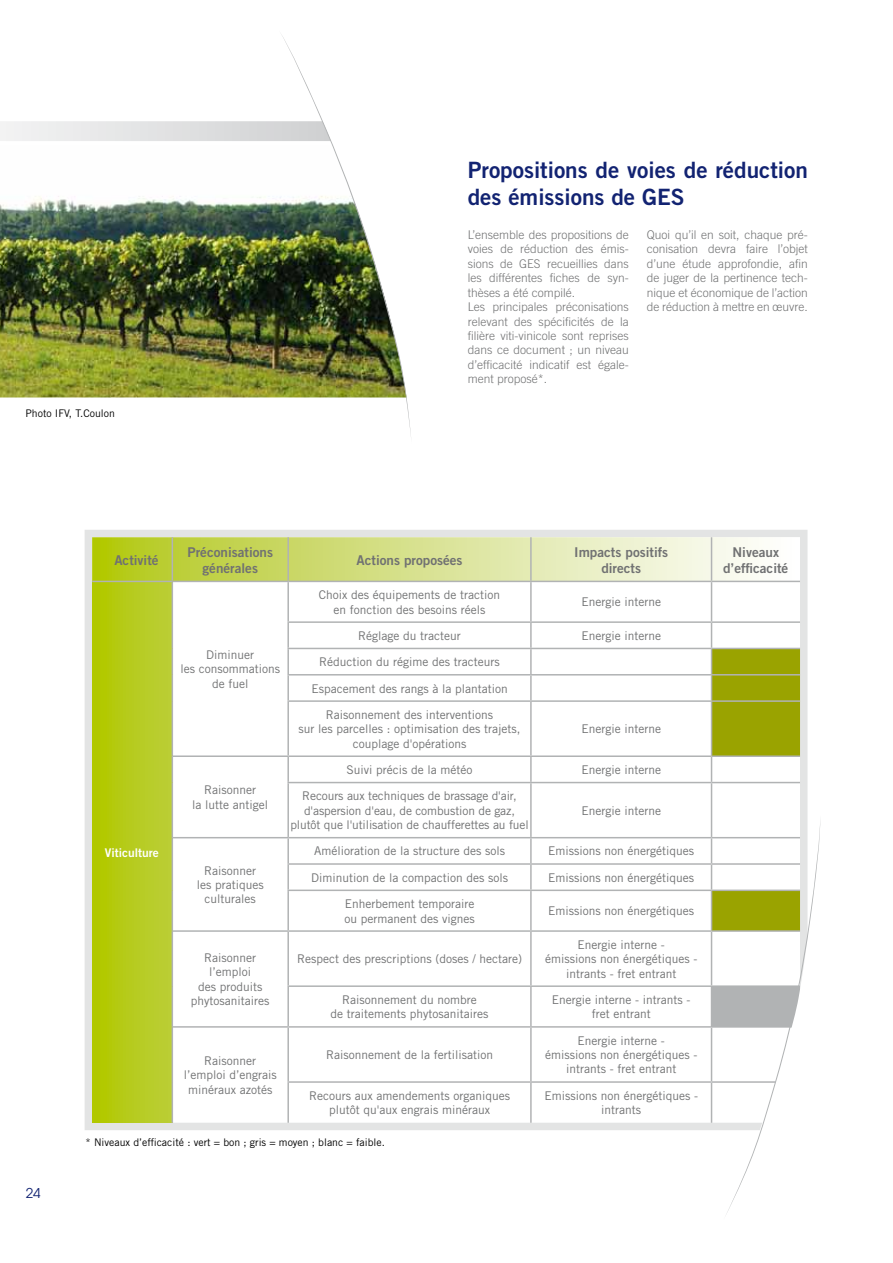
<style>
.page{position:relative;width:893px;height:1263px;background:#fff}
.page>*{position:absolute;margin:0;border:0;box-sizing:border-box;transform-origin:0 0}
.t1{font:22.5px/27px "Trade Gothic Bold Two";color:#122372}
.t2{font:13.5px/16.2px "Trade Gothic Bold Two";color:#707172;text-align:center}
.t3{font:13.5px "Avant Garde";color:#122372}
.t4{font:12px/14.4px "Trade Gothic";color:#707172;text-align:center}
.t5{font:300 12px/14.4px "Trade Gothic";color:#707172}
.t6{font:12px "Trade Gothic Bold Two";color:#fff}
.t7{font:10.5px "Trade Gothic";color:#000}
</style>
<div class="page">
<div style="left:85px;top:530px;width:722px;height:600px;border:8px solid #e3e4e4"></div>
<svg style="left:92px;top:537px;width:708px;height:44px"></svg>
<div style="left:92px;top:581px;width:80px;height:542px;background:linear-gradient(to right,#b1c800,#bbce39)"></div>
<hr style="left:711px;top:581px;width:89px;height:1px;background:#b1b3b4">
<hr style="left:711px;top:621px;width:89px;height:2px;background:#b1b3b4">
<hr style="left:172px;top:537px;width:1px;height:44px;background:#b1b3b4">
<hr style="left:287px;top:537px;width:2px;height:44px;background:#b1b3b4">
<hr style="left:172px;top:581px;width:116px;height:1px;background:#b1b3b4">
<hr style="left:288px;top:581px;width:243px;height:1px;background:#b1b3b4">
<hr style="left:287px;top:582px;width:2px;height:39px;background:#b1b3b4">
<hr style="left:287px;top:621px;width:244px;height:2px;background:#b1b3b4">
<hr style="left:287px;top:623px;width:2px;height:25px;background:#b1b3b4">
<hr style="left:287px;top:648px;width:244px;height:1px;background:#b1b3b4">
<hr style="left:287px;top:649px;width:2px;height:25px;background:#b1b3b4">
<hr style="left:287px;top:674px;width:244px;height:1px;background:#b1b3b4">
<hr style="left:287px;top:675px;width:2px;height:25px;background:#b1b3b4">
<hr style="left:287px;top:700px;width:244px;height:2px;background:#b1b3b4">
<hr style="left:287px;top:702px;width:2px;height:53px;background:#b1b3b4">
<hr style="left:172px;top:755px;width:116px;height:2px;background:#b1b3b4">
<hr style="left:288px;top:755px;width:243px;height:2px;background:#b1b3b4">
<hr style="left:287px;top:757px;width:2px;height:25px;background:#b1b3b4">
<hr style="left:287px;top:782px;width:244px;height:1px;background:#b1b3b4">
<hr style="left:287px;top:783px;width:2px;height:54px;background:#b1b3b4">
<hr style="left:172px;top:837px;width:116px;height:1px;background:#b1b3b4">
<hr style="left:288px;top:837px;width:243px;height:1px;background:#b1b3b4">
<hr style="left:287px;top:838px;width:2px;height:25px;background:#b1b3b4">
<hr style="left:287px;top:863px;width:244px;height:2px;background:#b1b3b4">
<hr style="left:287px;top:865px;width:2px;height:24px;background:#b1b3b4">
<hr style="left:287px;top:889px;width:244px;height:2px;background:#b1b3b4">
<hr style="left:287px;top:891px;width:2px;height:39px;background:#b1b3b4">
<hr style="left:172px;top:930px;width:116px;height:2px;background:#b1b3b4">
<hr style="left:288px;top:930px;width:243px;height:2px;background:#b1b3b4">
<hr style="left:287px;top:932px;width:2px;height:53px;background:#b1b3b4">
<hr style="left:287px;top:985px;width:244px;height:2px;background:#b1b3b4">
<hr style="left:287px;top:987px;width:2px;height:39px;background:#b1b3b4">
<hr style="left:288px;top:1026px;width:243px;height:2px;background:#b1b3b4">
<hr style="left:530px;top:537px;width:2px;height:44px;background:#b1b3b4">
<hr style="left:711px;top:537px;width:1px;height:44px;background:#b1b3b4">
<hr style="left:531px;top:581px;width:180px;height:1px;background:#b1b3b4">
<hr style="left:530px;top:582px;width:2px;height:39px;background:#b1b3b4">
<hr style="left:711px;top:582px;width:1px;height:39px;background:#b1b3b4">
<hr style="left:531px;top:621px;width:180px;height:2px;background:#b1b3b4">
<hr style="left:530px;top:623px;width:2px;height:25px;background:#b1b3b4">
<hr style="left:531px;top:648px;width:180px;height:1px;background:#b1b3b4">
<hr style="left:530px;top:649px;width:2px;height:25px;background:#b1b3b4">
<hr style="left:531px;top:674px;width:180px;height:1px;background:#b1b3b4">
<hr style="left:530px;top:675px;width:2px;height:25px;background:#b1b3b4">
<hr style="left:531px;top:700px;width:180px;height:2px;background:#b1b3b4">
<hr style="left:530px;top:702px;width:2px;height:53px;background:#b1b3b4">
<hr style="left:531px;top:755px;width:180px;height:2px;background:#b1b3b4">
<hr style="left:530px;top:757px;width:2px;height:25px;background:#b1b3b4">
<hr style="left:531px;top:782px;width:180px;height:1px;background:#b1b3b4">
<hr style="left:530px;top:783px;width:2px;height:54px;background:#b1b3b4">
<hr style="left:531px;top:837px;width:180px;height:1px;background:#b1b3b4">
<hr style="left:530px;top:838px;width:2px;height:25px;background:#b1b3b4">
<hr style="left:531px;top:863px;width:180px;height:2px;background:#b1b3b4">
<hr style="left:530px;top:865px;width:2px;height:24px;background:#b1b3b4">
<hr style="left:531px;top:889px;width:180px;height:2px;background:#b1b3b4">
<hr style="left:530px;top:891px;width:2px;height:39px;background:#b1b3b4">
<hr style="left:531px;top:930px;width:180px;height:2px;background:#b1b3b4">
<hr style="left:530px;top:932px;width:2px;height:53px;background:#b1b3b4">
<hr style="left:531px;top:985px;width:180px;height:2px;background:#b1b3b4">
<hr style="left:530px;top:987px;width:2px;height:39px;background:#b1b3b4">
<hr style="left:531px;top:1026px;width:180px;height:2px;background:#b1b3b4">
<hr style="left:530px;top:1028px;width:2px;height:53px;background:#b1b3b4">
<hr style="left:287px;top:1081px;width:244px;height:2px;background:#b1b3b4">
<hr style="left:531px;top:1081px;width:180px;height:2px;background:#b1b3b4">
<hr style="left:530px;top:1083px;width:2px;height:40px;background:#b1b3b4">
<hr style="left:172px;top:1026px;width:116px;height:2px;background:#b1b3b4">
<hr style="left:287px;top:1028px;width:2px;height:53px;background:#b1b3b4">
<hr style="left:287px;top:1083px;width:2px;height:40px;background:#b1b3b4">
<hr style="left:92px;top:581px;width:80px;height:1px;background:#b1b3b4">
<hr style="left:172px;top:582px;width:1px;height:40px;background:#b1b3b4">
<svg style="left:172px;top:622px;width:1px;height:79px"></svg>
<hr style="left:172px;top:701px;width:1px;height:54px;background:#b1b3b4">
<svg style="left:172px;top:757px;width:1px;height:25px"></svg>
<hr style="left:172px;top:782px;width:1px;height:55px;background:#b1b3b4">
<svg style="left:172px;top:838px;width:1px;height:52px"></svg>
<hr style="left:172px;top:890px;width:1px;height:40px;background:#b1b3b4">
<hr style="left:172px;top:932px;width:1px;height:54px;background:#b1b3b4">
<hr style="left:172px;top:986px;width:1px;height:40px;background:#b1b3b4">
<hr style="left:172px;top:1028px;width:1px;height:54px;background:#b1b3b4">
<hr style="left:172px;top:1082px;width:1px;height:41px;background:#b1b3b4">
<svg style="left:711px;top:623px;width:110px;height:591px"></svg>
<svg style="left:0;top:121px;width:279px;height:20px"></svg>
<img style="left:0;top:196px;width:279px;height:201px">
<img style="left:279px;top:36px;width:132px;height:400px">
<p class="t7" style="left:26px;top:407px;width:91px">Photo IFV, T.Coulon</p>
<h1 class="t1" style="left:468px;top:156px;width:342px">Propositions de voies de réduction des émissions de GES</h1>
<p class="t5" style="left:468px;top:227px;width:163px">L’ensemble des propositions de voies de réduction des émis&shy;sions de GES recueillies dans les différentes fiches de syn&shy;thèses a été compilé.<br>Les principales préconisations relevant des spécificités de la filière viti-vinicole sont reprises dans ce document ; un niveau d’efficacité indicatif est égale&shy;ment proposé*.</p>
<p class="t5" style="left:647px;top:227px;width:163px;text-align:justify">Quoi qu’il en soit, chaque pré&shy;conisation devra faire l’objet d’une étude approfondie, afin de juger de la pertinence tech&shy;nique et économique de l’action de réduction à mettre en œuvre.</p>
<p class="t2" style="left:114px;top:552px;width:46px">Activité</p>
<p class="t2" style="left:188px;top:543px;width:87px">Préconisations générales</p>
<p class="t2" style="left:356px;top:552px;width:108px">Actions proposées</p>
<p class="t2" style="left:574px;top:543px;width:96px">Impacts positifs directs</p>
<p class="t2" style="left:723px;top:543px;width:67px">Niveaux d’efficacité</p>
<p class="t6" style="left:105px;top:845px;width:55px">Viticulture</p>
<p class="t4" style="left:180px;top:647px;width:101px">Diminuer<br>les consommations de fuel</p>
<p class="t4" style="left:192px;top:783px;width:77px">Raisonner<br>la lutte antigel</p>
<p class="t4" style="left:197px;top:863px;width:68px">Raisonner les pratiques culturales</p>
<p class="t4" style="left:319px;top:588px;width:183px">Choix des équipements de traction en fonction des besoins réels</p>
<p class="t4" style="left:581px;top:595px;width:81px">Energie interne</p>
<p class="t4" style="left:358px;top:628px;width:104px">Réglage du tracteur</p>
<p class="t4" style="left:581px;top:628px;width:81px">Energie interne</p>
<p class="t4" style="left:311px;top:649px;width:198px;line-height:26.2px">Réduction du régime des tracteurs<br>Espacement des rangs à la plantation<br>Raisonnement des interventions</p>
<p class="t4" style="left:299px;top:722px;width:223px">sur les parcelles : optimisation des trajets, couplage d'opérations</p>
<p class="t4" style="left:581px;top:722px;width:81px">Energie interne</p>
<p class="t4" style="left:347px;top:762px;width:127px">Suivi précis de la météo</p>
<p class="t4" style="left:581px;top:762px;width:81px">Energie interne</p>
<p class="t4" style="left:290px;top:789px;width:240px">Recours aux techniques de brassage d'air, d'aspersion d'eau, de combustion de gaz, plutôt que l'utilisation de chaufferettes au fuel</p>
<p class="t4" style="left:581px;top:803px;width:81px">Energie interne</p>
<p class="t4" style="left:314px;top:844px;width:192px">Amélioration de la structure des sols</p>
<p class="t4" style="left:548px;top:844px;width:147px">Emissions non énergétiques</p>
<p class="t4" style="left:311px;top:870px;width:198px">Diminution de la compaction des sols</p>
<p class="t4" style="left:548px;top:870px;width:147px">Emissions non énergétiques</p>
<p class="t4" style="left:344px;top:896px;width:132px;text-align:left">Enherbement temporaire ou permanent des vignes</p>
<p class="t4" style="left:548px;top:904px;width:147px">Emissions non énergétiques</p>
<p class="t4" style="left:545px;top:937px;width:154px">Energie interne -<br>émissions non énergétiques - intrants - fret entrant</p>
<p class="t4" style="left:191px;top:950px;width:80px">Raisonner l’emploi<br>des produits phytosanitaires</p>
<p class="t4" style="left:297px;top:952px;width:226px">Respect des prescriptions (doses / hectare)</p>
<p class="t4" style="left:331px;top:992px;width:159px">Raisonnement du nombre<br>de traitements phytosanitaires</p>
<p class="t4" style="left:552px;top:992px;width:140px">Energie interne - intrants - fret entrant</p>
<p class="t3" style="left:26px;top:1185px;width:16px">24</p>
<p class="t4" style="left:545px;top:1033px;width:154px">Energie interne -<br>émissions non énergétiques - intrants - fret entrant</p>
<p class="t4" style="left:326px;top:1047px;width:168px">Raisonnement de la fertilisation</p>
<p class="t4" style="left:184px;top:1053px;width:95px">Raisonner l’emploi d’engrais minéraux azotés</p>
<p class="t4" style="left:309px;top:1088px;width:202px">Recours aux amendements organiques plutôt qu'aux engrais minéraux</p>
<p class="t4" style="left:544px;top:1088px;width:155px">Emissions non énergétiques - intrants</p>
<p class="t7" style="left:86px;top:1135px;width:301px">* Niveaux d’efficacité : vert = bon ; gris = moyen ; blanc = faible.</p>
</div>
